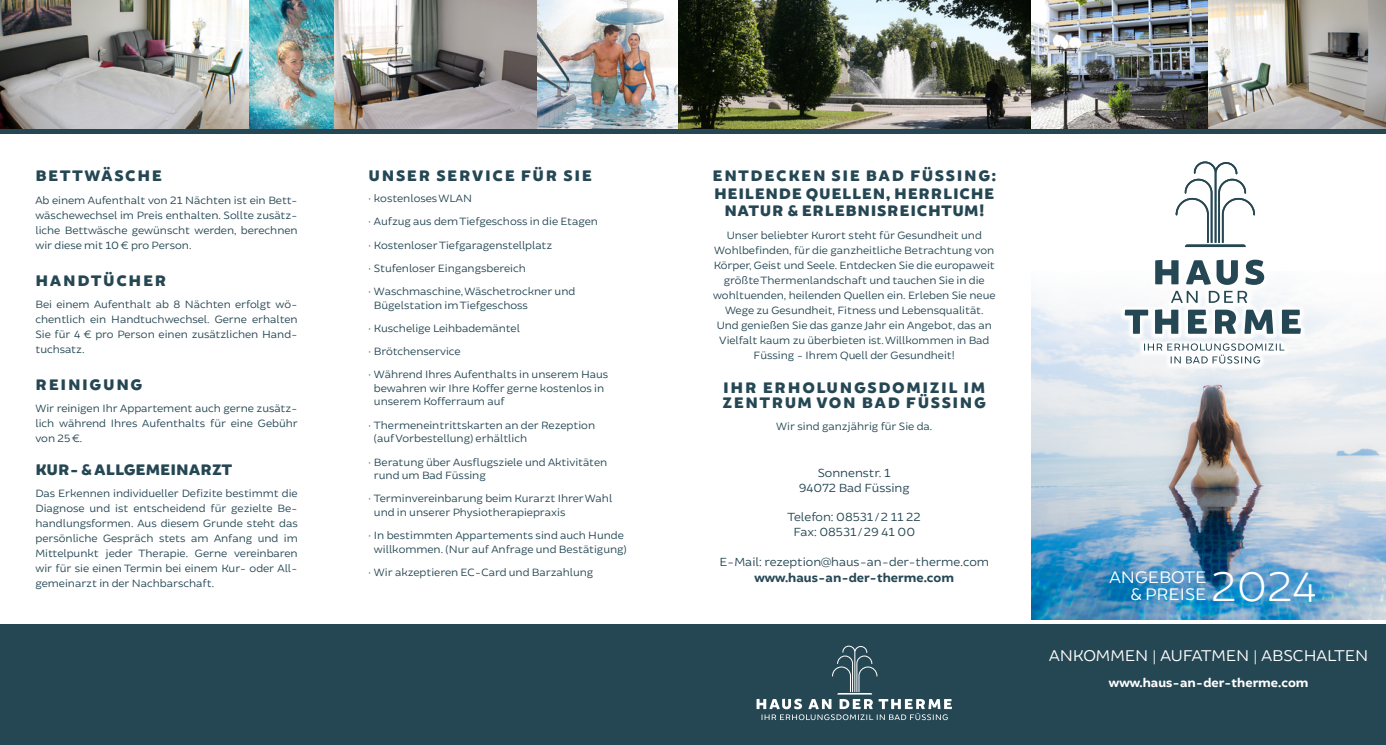
<style>
.page{position:relative;width:1386px;height:745px;background:#fff}
.page>*{position:absolute;margin:0;border:0;box-sizing:border-box;transform-origin:0 0}
.t1{font:300 43.88px "Brocha";color:#fff}
.t2{font:17.75px/17.5px "Brocha";color:#fff;text-align:right}
.t3{font:16.5px "Brocha";color:#fff}
.t4{font:900 16.25px/15px "Brocha";letter-spacing:.1em;color:#254753}
.t5{font:900 16.25px/17.5px "Brocha";letter-spacing:.04em;color:#254753;text-align:center}
.t6{font:900 16.25px "Brocha";color:#254753}
.t7{font:700 13.12px "Brocha";color:#254753}
.t8{font:700 13.12px "Brocha";color:#fff}
.t9{font:12.5px/15px "Brocha";color:#254753;text-align:center}
.t10{font:11.25px/15px "Brocha";color:#254753}
</style>
<div class="page">
<img style="left:1031px;top:293px;width:354px;height:326px">
<img style="left:537px;top:0;width:848px;height:129px">
<img style="left:333px;top:0;width:205px;height:128px">
<img style="left:0;top:0;width:333px;height:129px">
<div style="left:1118px;top:155px;width:189px;height:214px;background:#fff"></div>
<svg style="left:1155px;top:259px;width:109px;height:44px"></svg>
<svg style="left:1124px;top:309px;width:24px;height:24px"></svg>
<svg style="left:1155px;top:309px;width:23px;height:24px"></svg>
<svg style="left:1188px;top:309px;width:19px;height:24px"></svg>
<svg style="left:1215px;top:309px;width:20px;height:24px"></svg>
<svg style="left:1244px;top:309px;width:29px;height:24px"></svg>
<svg style="left:1281px;top:309px;width:19px;height:24px"></svg>
<svg style="left:1175px;top:161px;width:80px;height:86px"></svg>
<svg style="left:1144px;top:343px;width:140px;height:20px"></svg>
<hr style="left:0;top:129px;width:1385px;height:4px;background:#254753">
<div style="left:0;top:624px;width:1385px;height:120px;background:#254753"></div>
<svg style="left:756px;top:645px;width:196px;height:74px"></svg>
<h3 class="t4" style="left:35px;top:169px;width:128px">BETTWÄSCHE</h3>
<p class="t10" style="left:35px;top:192px;width:264px;text-align:justify">Ab einem Aufenthalt von 21 Nächten ist ein Bett&shy;wäschewechsel im Preis enthalten. Sollte zusätz&shy;liche Bettwäsche gewünscht werden, berechnen wir diese mit 10 € pro Person.</p>
<h3 class="t4" style="left:35px;top:273px;width:133px">HANDTÜCHER</h3>
<p class="t10" style="left:35px;top:296px;width:264px;text-align:justify">Bei einem Aufenthalt ab 8 Nächten erfolgt wö&shy;chentlich ein Handtuchwechsel. Gerne erhalten Sie für 4 € pro Person einen zusätzlichen Hand&shy;tuchsatz.</p>
<h3 class="t4" style="left:35px;top:378px;width:108px">REINIGUNG</h3>
<p class="t10" style="left:35px;top:401px;width:264px;text-align:justify">Wir reinigen Ihr Appartement auch gerne zusätz&shy;lich während Ihres Aufenthalts für eine Gebühr von 25 €.</p>
<h3 class="t6" style="left:35px;top:459px;width:198px">KUR- &amp; ALLGEMEINARZT</h3>
<p class="t10" style="left:35px;top:485px;width:264px;text-align:justify">Das Erkennen individueller Defizite bestimmt die Diagnose und ist entscheidend für gezielte Be&shy;handlungsformen. Aus diesem Grunde steht das persönliche Gespräch stets am Anfang und im Mittelpunkt jeder Therapie. Gerne vereinbaren wir für sie einen Termin bei einem Kur- oder All&shy;gemeinarzt in der Nachbarschaft.</p>
<h3 class="t4" style="left:369px;top:169px;width:225px">UNSER SERVICE FÜR SIE</h3>
<p class="t10" style="left:369px;top:186px;width:231px;line-height:23.2px">· kostenloses WLAN<br>· Aufzug aus dem Tiefgeschoss in die Etagen · Kostenloser Tiefgaragenstellplatz<br>· Stufenloser Eingangsbereich<br>· Waschmaschine, Wäschetrockner und</p>
<p class="t10" style="left:369px;top:293px;width:241px;line-height:23.2px;text-indent:5px">Bügelstation im Tiefgeschoss<br>· Kuschelige Leihbademäntel<br>· Brötchenservice<br>· Während Ihres Aufenthalts in unserem Haus</p>
<p class="t10" style="left:374px;top:381px;width:232px;line-height:13.5px">bewahren wir Ihre Koffer gerne kostenlos in unserem Kofferraum auf</p>
<p class="t10" style="left:374px;top:418px;width:223px;line-height:13.5px;text-indent:-5px">· Thermeneintrittskarten an der Rezeption (auf Vorbestellung) erhältlich</p>
<p class="t10" style="left:374px;top:455px;width:235px;line-height:13.5px;text-indent:-5px">· Beratung über Ausflugsziele und Aktivitäten rund um Bad Füssing</p>
<p class="t10" style="left:374px;top:491px;width:240px;line-height:13.5px;text-indent:-5px">· Terminvereinbarung beim Kurarzt Ihrer Wahl und in unserer Physiotherapiepraxis</p>
<p class="t10" style="left:369px;top:528px;width:259px;line-height:13.5px;text-align:center">· In bestimmten Appartements sind auch Hunde willkommen. (Nur auf Anfrage und Bestätigung)</p>
<p class="t10" style="left:369px;top:564px;width:226px">· Wir akzeptieren EC-Card und Barzahlung</p>
<h3 class="t5" style="left:712px;top:168px;width:285px">ENTDECKEN SIE BAD FÜSSING:<br>HEILENDE QUELLEN, HERRLICHE<br>NATUR &amp; ERLEBNISREICHTUM!</h3>
<p class="t10" style="left:713px;top:227px;width:284px;text-align:center">Unser beliebter Kurort steht für Gesundheit und Wohlbefinden, für die ganzheitliche Betrachtung von Körper, Geist und Seele. Entdecken Sie die europaweit größte Thermenlandschaft und tauchen Sie in die wohltuenden, heilenden Quellen ein. Erleben Sie neue Wege zu Gesundheit, Fitness und Lebensqualität.<br>Und genießen Sie das ganze Jahr ein Angebot, das an Vielfalt kaum zu überbieten ist. Willkommen in Bad Füssing - Ihrem Quell der Gesundheit!</p>
<h3 class="t4" style="left:722px;top:380px;width:265px">IHR ERHOLUNGSDOMIZIL IM<br>ZENTRUM VON BAD FÜSSING</h3>
<p class="t10" style="left:776px;top:418px;width:157px">Wir sind ganzjährig für Sie da.</p>
<p class="t9" style="left:799px;top:465px;width:112px">Sonnenstr. 1<br>94072 Bad Füssing</p>
<p class="t9" style="left:787px;top:509px;width:135px">Telefon: 08531 / 2 11 22<br>Fax: 08531 / 29 41 00</p>
<p class="t9" style="left:719px;top:554px;width:271px">E-Mail: rezeption@haus-an-der-therme.com</p>
<p class="t7" style="left:754px;top:569px;width:201px">www.haus-an-der-therme.com</p>
<h2 class="t2" style="left:1109px;top:567px;width:98px">ANGEBOTE &amp; PREISE</h2>
<h1 class="t1" style="left:1211px;top:560px;width:108px">2024</h1>
<h3 class="t3" style="left:1049px;top:645px;width:321px">ANKOMMEN | AUFATMEN | ABSCHALTEN</h3>
<p class="t8" style="left:1108px;top:674px;width:201px">www.haus-an-der-therme.com</p>
</div>
